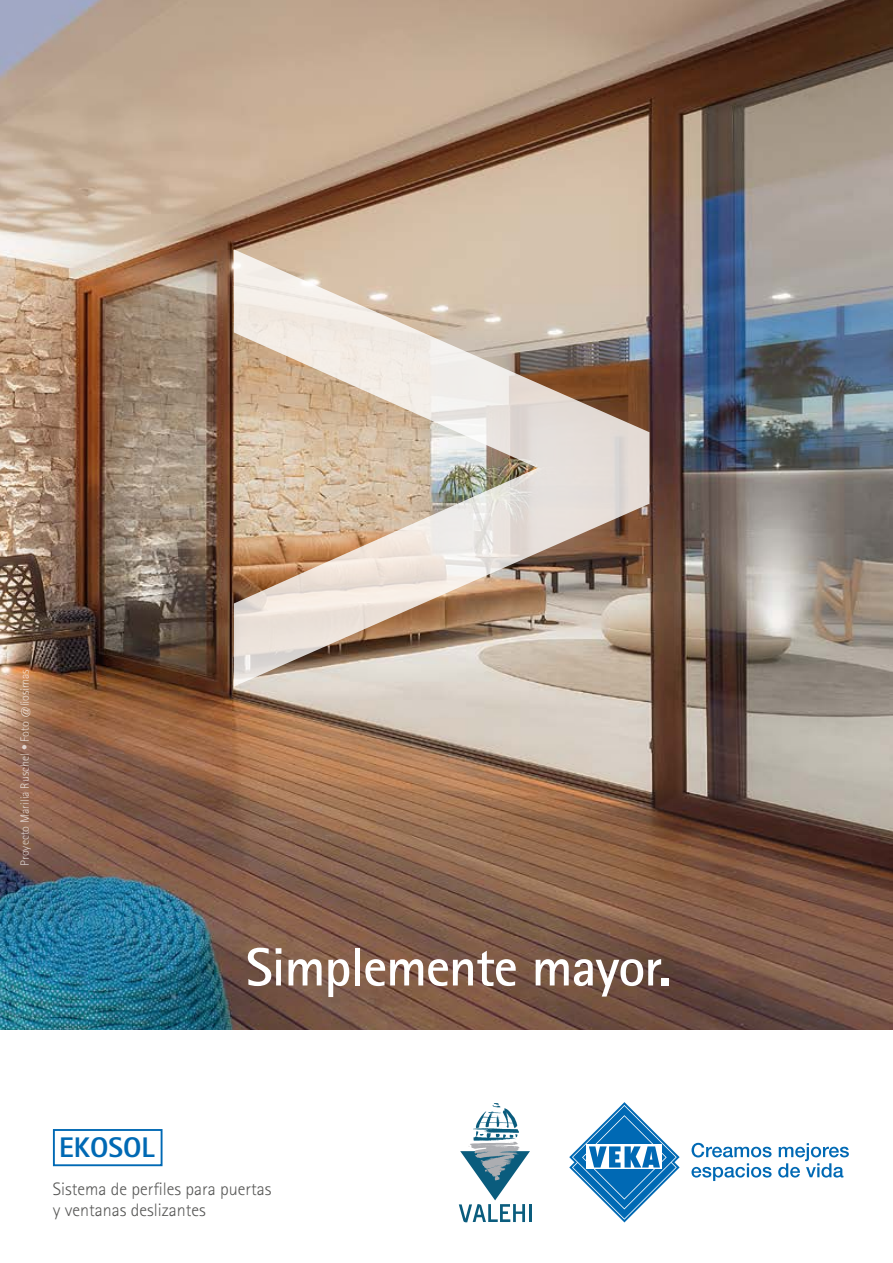
<style>
.page{position:relative;width:893px;height:1263px;background:#fff}
.page>*{position:absolute;margin:0;border:0;box-sizing:border-box;transform-origin:0 0}
.t1{font:700 54px "Rotis Sans Serif";letter-spacing:-.02em;color:#fff}
.t2{font:800 28.35px "Rotis Sans Serif";color:#0069b4}
.t3{font:300 18px/21px "Rotis Sans Serif";color:#575756}
.t4{font:300 12px "Rotis Sans Serif";color:#fff}
</style>
<div class="page">
<img style="left:0;top:0;width:893px;height:1029px">
<svg style="left:569px;top:1102px;width:111px;height:120px"></svg>
<svg style="left:691px;top:1143px;width:158px;height:38px"></svg>
<img style="left:234px;top:249px;width:415px;height:437px">
<div style="left:53px;top:1129px;width:110px;height:37px;border:2px solid #0069b4"></div>
<img style="left:473px;top:1103px;width:46px;height:38px">
<img style="left:468px;top:1141px;width:52px;height:10px">
<svg style="left:459px;top:1151px;width:73px;height:71px"></svg>
<p class="t4" style="left:18px;top:866px;width:198px;rotate:-90deg">Proyecto Marilia Ruschel • Foto @liosimas</p>
<h1 class="t1" style="left:246px;top:933px;width:427px">Simplemente mayor.</h1>
<h2 class="t2" style="left:59px;top:1130px;width:97px">EKOSOL</h2>
<p class="t3" style="left:53px;top:1179px;width:220px">Sistema de perfiles para puertas y ventanas deslizantes</p>
</div>
